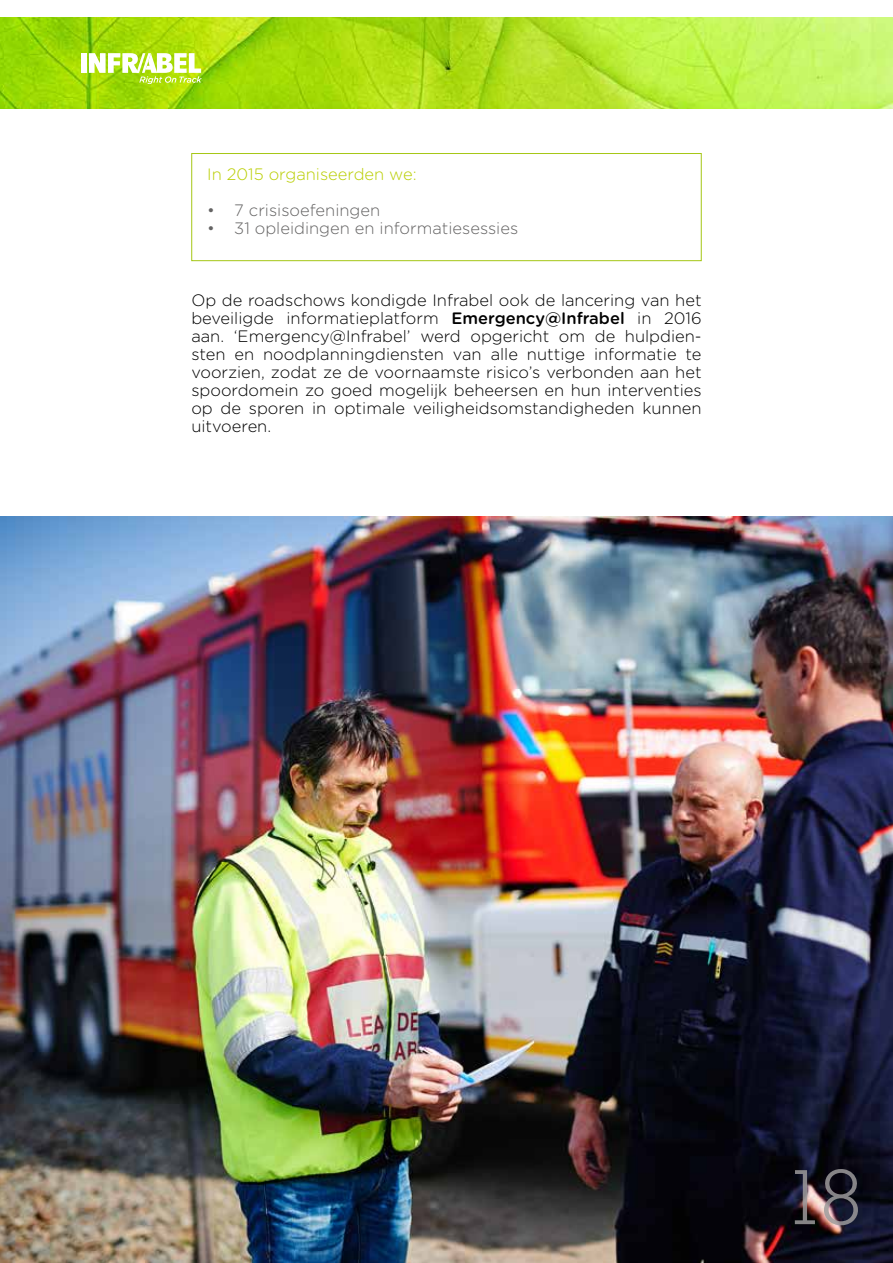
<style>
.page{position:relative;width:893px;height:1263px;background:#fff}
.page>*{position:absolute;margin:0;border:0;box-sizing:border-box;transform-origin:0 0}
.t1{font:300 75px "Montreal";color:#9d9b9c}
.t2{font:300 16.5px/18px "Gotham Rounded";color:#000;text-align:justify}
.t3{font:300 16.5px "Gotham Rounded";color:#646363}
.t4{font:300 16.5px "Gotham Rounded";color:#b9ce00}
.s1{font-weight:500}
</style>
<div class="page">
<img style="left:0;top:17px;width:893px;height:91px">
<div style="left:191px;top:153px;width:511px;height:108px;border:1px solid #a5c715"></div>
<img style="left:0;top:516px;width:893px;height:747px">
<div style="left:81px;top:53px;width:5px;height:20px;background:#fff"></div>
<svg style="left:89px;top:53px;width:113px;height:31px"></svg>
<p class="t4" style="left:207px;top:163px;width:211px">In 2015 organiseerden we:</p>
<p class="t3" style="left:207px;top:199px;width:174px">• 7 crisisoefeningen</p>
<p class="t3" style="left:207px;top:217px;width:312px">• 31 opleidingen en informatiesessies</p>
<p class="t2" style="left:191px;top:290px;width:512px">Op de roadschows kondigde Infrabel ook de lancering van het beveiligde informatieplatform <span class="s1">Emergency@Infrabel</span> in 2016 aan. ‘Emergency@Infrabel’ werd opgericht om de hulpdien&shy;sten en noodplanningdiensten van alle nuttige informatie te voorzien, zodat ze de voornaamste risico’s verbonden aan het spoordomein zo goed mogelijk beheersen en hun interventies op de sporen in optimale veiligheidsomstandigheden kunnen uitvoeren.</p>
<h1 class="t1" style="left:783px;top:1154px;width:81px">18</h1>
</div>
